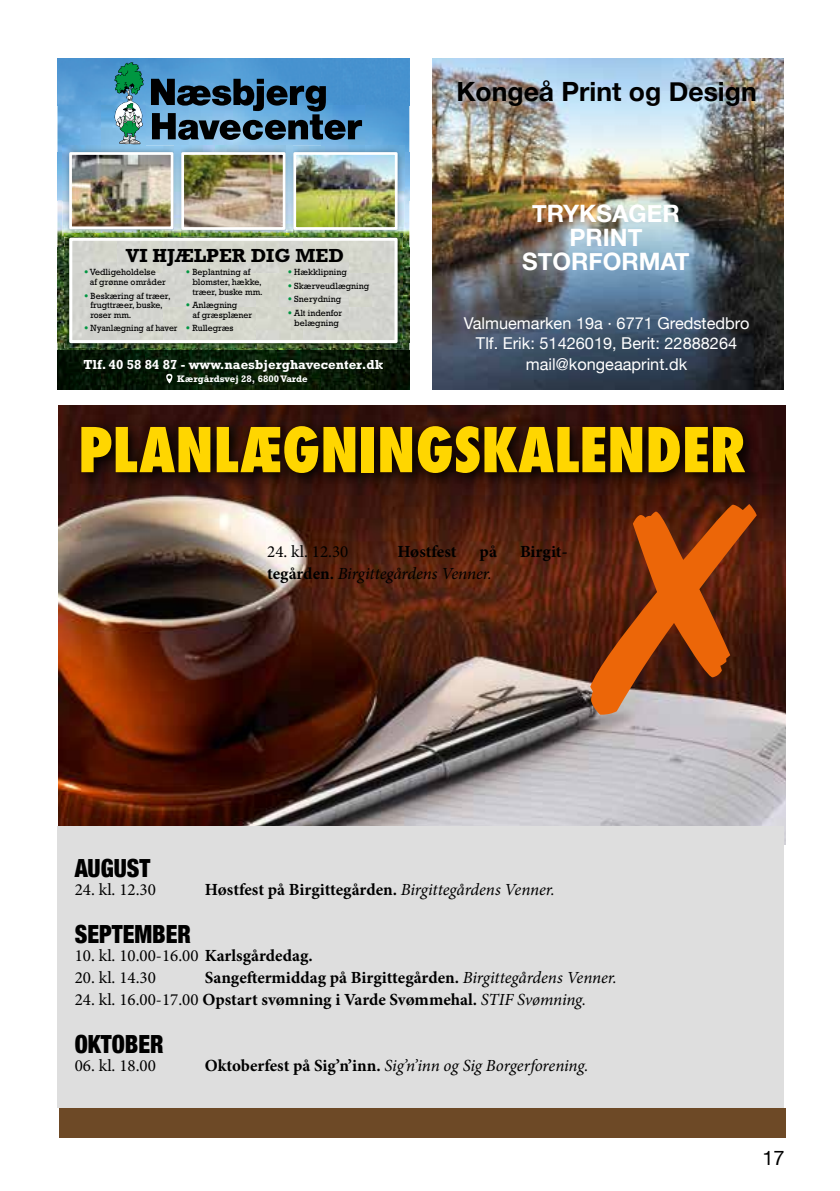
<style>
.page{position:relative;width:840px;height:1191px;background:#fff}
.page>*{position:absolute;margin:0;border:0;box-sizing:border-box;transform-origin:0 0}
.t1{font:800 condensed 60px "Futura";color:#ffd600}
.t2{font:700 26.6px "Helvetica Neue";color:#000}
.t3{font:900 condensed 25px "Helvetica Neue";color:#000;scale:.94 1}
.t4{font:700 24px/24px "Helvetica Neue";color:#fff;text-align:center}
.t5{font:20px "Helvetica Neue";color:#000}
.t6{font:700 19.2px "Rockwell";color:#000}
.t7{font:700 17px "Minion Pro";color:#000}
.t8{font:italic 17px "Minion Pro";letter-spacing:-.01em;color:#000}
.t9{font:17px "Minion Pro";color:#000}
.t10{font:16.4px/20.4px "Helvetica Neue";color:#fff;text-align:center}
.t11{font:700 13.2px "Rockwell";color:#fff}
.t12{font:700 9.6px "Rockwell";color:#fff}
.t13{font:9.2px/9.6px "Rockwell";color:#000;scale:.96 1}
.t14{font:9.2px "Rockwell";color:#000;scale:.94 1}
.s1{font-family:"Gotham HTF";font-weight:900;color:#009641}
.s2{font-weight:700;font-style:normal}
.s3{font-weight:400;font-style:italic}
.s4{font-weight:700}
.s5{font-weight:400}
</style>
<div class="page">
<img style="left:59px;top:406px;width:725px;height:438px">
<div style="left:57px;top:826px;width:726px;height:281px;background:#dedede"></div>
<svg style="left:73px;top:418px;width:686px;height:71px;background:#200a06"></svg>
<div style="left:59px;top:1107px;width:725px;height:30px;background:#6d4926"></div>
<img style="left:57px;top:58px;width:352px;height:47px">
<img style="left:57px;top:105px;width:44px;height:48px">
<img style="left:101px;top:105px;width:264px;height:41px">
<img style="left:365px;top:105px;width:44px;height:48px">
<img style="left:57px;top:153px;width:5px;height:47px">
<img style="left:404px;top:153px;width:5px;height:47px">
<img style="left:57px;top:200px;width:8px;height:143px">
<img style="left:402px;top:200px;width:7px;height:143px">
<img style="left:57px;top:343px;width:44px;height:8px">
<img style="left:101px;top:348px;width:264px;height:3px">
<img style="left:365px;top:343px;width:44px;height:8px">
<svg style="left:151px;top:79px;width:211px;height:61px;background:#3a617e"></svg>
<svg style="left:114px;top:62px;width:30px;height:82px;background:#579d97"></svg>
<img style="left:175px;top:146px;width:117px;height:87px">
<img style="left:185px;top:156px;width:96px;height:70px">
<div style="left:181px;top:152px;width:104px;height:78px;border:3px solid #fff"></div>
<img style="left:287px;top:146px;width:117px;height:45px">
<img style="left:292px;top:191px;width:73px;height:42px">
<img style="left:365px;top:191px;width:39px;height:45px">
<img style="left:297px;top:156px;width:96px;height:70px">
<div style="left:293px;top:152px;width:104px;height:78px;border:3px solid #fff"></div>
<img style="left:62px;top:145px;width:118px;height:46px">
<img style="left:62px;top:191px;width:40px;height:45px">
<img style="left:102px;top:191px;width:73px;height:42px">
<img style="left:73px;top:156px;width:96px;height:69px">
<div style="left:69px;top:152px;width:104px;height:77px;border:3px solid #fff"></div>
<img style="left:57px;top:351px;width:352px;height:39px">
<svg style="left:163px;top:374px;width:13px;height:9px"></svg>
<img style="left:65px;top:236px;width:48px;height:37px">
<img style="left:113px;top:236px;width:241px;height:2px">
<img style="left:354px;top:236px;width:48px;height:37px">
<img style="left:65px;top:273px;width:4px;height:37px">
<img style="left:397px;top:273px;width:5px;height:37px">
<img style="left:65px;top:310px;width:48px;height:38px">
<img style="left:113px;top:343px;width:241px;height:5px">
<img style="left:354px;top:310px;width:48px;height:38px">
<img style="left:65px;top:233px;width:337px;height:3px">
<svg style="left:287px;top:233px;width:5px;height:3px"></svg>
<svg style="left:175px;top:233px;width:5px;height:3px"></svg>
<div style="left:73px;top:242px;width:320px;height:97px;background:#d3d4cd"></div>
<div style="left:69px;top:238px;width:328px;height:105px;border:3px solid #fff"></div>
<img style="left:432px;top:58px;width:351px;height:332px">
<svg style="left:590px;top:501px;width:166px;height:213px;background:#5a2c1d"></svg>
<h3 class="t6" style="left:126px;top:244px;width:219px">VI HJÆLPER DIG MED</h3>
<p class="t13" style="left:90px;top:267px;width:80px;text-indent:-6px"><span class="s1">•</span> Vedligeholdelse<br>af grønne områder</p>
<p class="t13" style="left:90px;top:290px;width:85px;text-indent:-7px"><span class="s1">•</span> Beskæring af træer, frugttræer, buske, roser mm.</p>
<p class="t14" style="left:84px;top:323px;width:101px"><span class="s1">•</span> Nyanlægning af haver</p>
<p class="t13" style="left:192px;top:267px;width:75px;text-indent:-7px"><span class="s1">•</span> Beplantning af blomster, hække, træer, buske mm.</p>
<p class="t13" style="left:192px;top:300px;width:64px;text-indent:-7px"><span class="s1">•</span> Anlægning<br>af græsplæner</p>
<p class="t13" style="left:186px;top:323px;width:51px"><span class="s1">•</span> Rullegræs</p>
<p class="t13" style="left:287px;top:267px;width:63px"><span class="s1">•</span> Hækklipning</p>
<p class="t13" style="left:287px;top:281px;width:86px"><span class="s1">•</span> Skærveudlægning</p>
<p class="t13" style="left:287px;top:294px;width:57px"><span class="s1">•</span> Snerydning</p>
<p class="t13" style="left:287px;top:308px;width:58px;text-align:center"><span class="s1">•</span> Alt indenfor belægning</p>
<h3 class="t11" style="left:83px;top:357px;width:301px">Tlf. 40 58 84 87 - www.naesbjerghavecenter.dk</h3>
<p class="t12" style="left:177px;top:373px;width:132px">Kærgårdsvej 28, 6800 Varde</p>
<h2 class="t2" style="left:456px;top:71px;width:302px">Kongeå Print og Design</h2>
<h3 class="t4" style="left:522px;top:202px;width:169px">TRYKSAGER<br>PRINT<br>STORFORMAT</h3>
<h3 class="t10" style="left:463px;top:313px;width:287px">Valmuemarken 19a · 6771 Gredstedbro<br>Tlf. Erik: 51426019, Berit: 22888264 mail@kongeaaprint.dk</h3>
<h1 class="t1" style="left:78px;top:409px;width:669px">PLANLÆGNINGSKALENDER</h1>
<h3 class="t9" style="left:267px;top:540px;width:83px">24. kl. 12.30</h3>
<h3 class="t7" style="left:397px;top:540px;width:61px">Høstfest</h3>
<h3 class="t7" style="left:479px;top:540px;width:19px">på</h3>
<h3 class="t7" style="left:520px;top:540px;width:49px">Birgit-</h3>
<h3 class="t8" style="left:267px;top:562px;width:226px"><span class="s2">tegården.</span> Birgittegårdens Venner.</h3>
<h3 class="t3" style="left:75px;top:848px;width:82px">AUGUST</h3>
<h3 class="t9" style="left:75px;top:878px;width:83px">24. kl. 12.30</h3>
<h3 class="t7" style="left:205px;top:878px;width:351px">Høstfest på Birgittegården. <span class="s3">Birgittegårdens Venner.</span></h3>
<h3 class="t3" style="left:75px;top:914px;width:125px">SEPTEMBER</h3>
<h3 class="t9" style="left:75px;top:944px;width:239px">10. kl. 10.00-16.00 <span class="s4">Karlsgårdedag.</span></h3>
<h3 class="t9" style="left:75px;top:966px;width:83px">20. kl. 14.30</h3>
<h3 class="t7" style="left:205px;top:966px;width:413px">Sangeftermiddag på Birgittegården. <span class="s3">Birgittegårdens Venner.</span></h3>
<h3 class="t7" style="left:75px;top:988px;width:512px"><span class="s5">24. kl. 16.00-17.00</span> Opstart svømning i Varde Svømmehal. <span class="s3">STIF Svømning.</span></h3>
<h3 class="t3" style="left:75px;top:1024px;width:96px">OKTOBER</h3>
<h3 class="t9" style="left:75px;top:1054px;width:83px">06. kl. 18.00</h3>
<h3 class="t8" style="left:205px;top:1054px;width:385px"><span class="s2">Oktoberfest på Sig’n’inn.</span> Sig’n’inn og Sig Borgerforening.</h3>
<h3 class="t5" style="left:762px;top:1143px;width:24px">17</h3>
</div>
